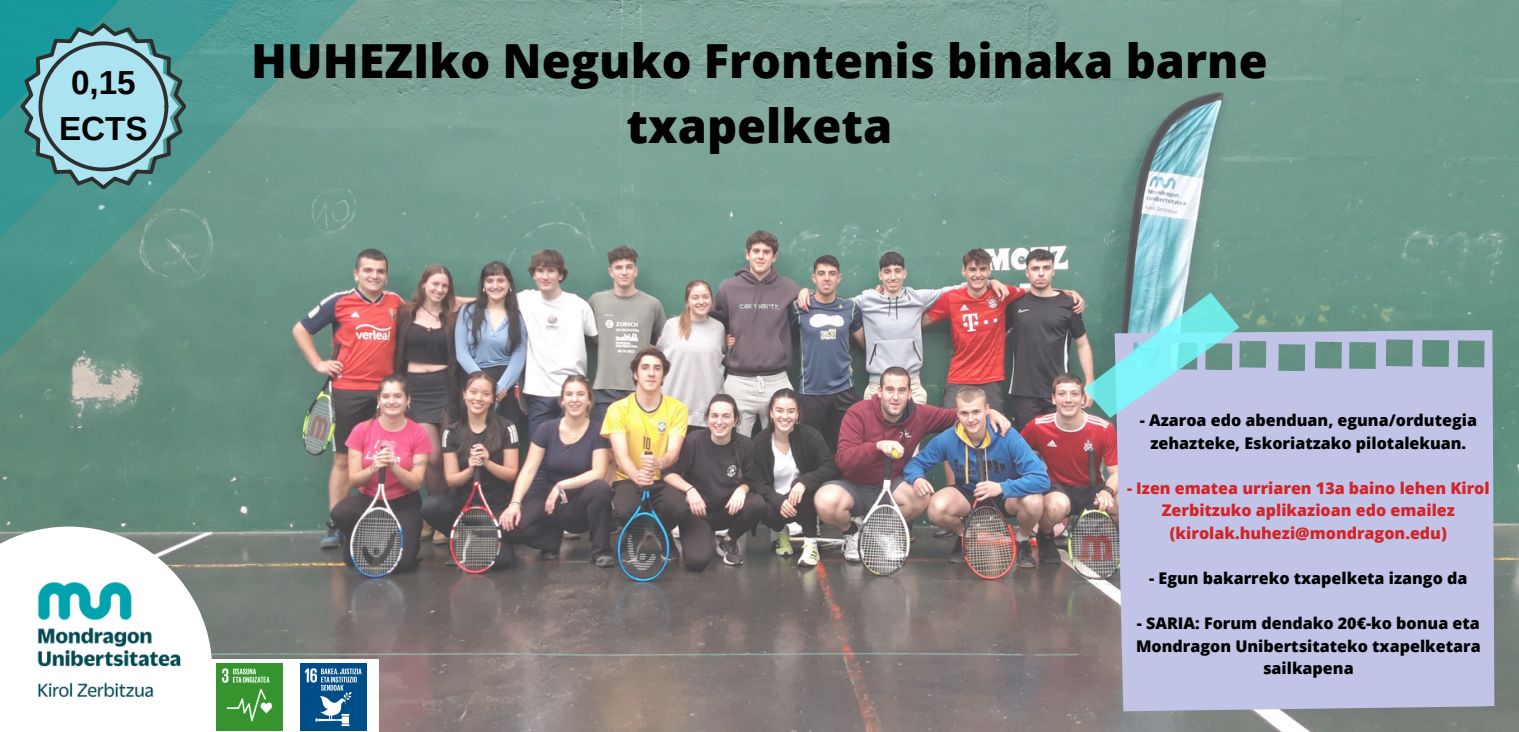
<style>
.page{position:relative;width:1519px;height:732px;background:#fff}
.page>*{position:absolute;margin:0;border:0;box-sizing:border-box;transform-origin:0 0}
.t1{font:800 46.95px/65.2px "Open Sans";color:#000;text-align:center}
.t2{font:700 33.3px/46.3px "Arimo";color:#000;text-align:center}
.t3{font:800 16.05px/22.5px "Open Sans";color:#000;text-align:center}
.t4{font:800 16.05px/22.5px "Open Sans";color:#d42428;text-align:center}
</style>
<div class="page">
<img style="left:0;top:0;width:1519px;height:731px">
<svg style="left:0;top:0;width:357px;height:357px;background:#6b968b"></svg>
<svg style="left:0;top:0;width:239px;height:239px;background:#579990"></svg>
<div style="left:159px;top:658px;width:220px;height:73px;background:#fff"></div>
<img style="left:0;top:519px;width:278px;height:212px">
<img style="left:216px;top:663px;width:67px;height:67px">
<img style="left:300px;top:663px;width:67px;height:67px">
<svg style="left:1097px;top:307px;width:421px;height:424px;background:#b0b6d0"></svg>
<svg style="left:1078px;top:290px;width:167px;height:129px;background:#8fc0c9"></svg>
<svg style="left:0;top:0;width:186px;height:189px;background:#66aeb2"></svg>
<h1 class="t2" style="left:59px;top:59px;width:90px">0,15<br>ECTS</h1>
<h2 class="t1" style="left:251px;top:27px;width:1018px">HUHEZIko Neguko Frontenis binaka barne txapelketa</h2>
<p class="t3" style="left:1140px;top:408px;width:339px">- Azaroa edo abenduan, eguna/ordutegia zehazteke, Eskoriatzako pilotalekuan.</p>
<p class="t4" style="left:1127px;top:476px;width:364px">- Izen ematea urriaren 13a baino lehen Kirol<br>Zerbitzuko aplikazioan edo emailez (kirolak.huhezi@mondragon.edu)</p>
<p class="t3" style="left:1149px;top:566px;width:320px">- Egun bakarreko txapelketa izango da</p>
<p class="t3" style="left:1136px;top:611px;width:346px">- SARIA: Forum dendako 20€-ko bonua eta<br>Mondragon Unibertsitateko txapelketara sailkapena</p>
</div>
